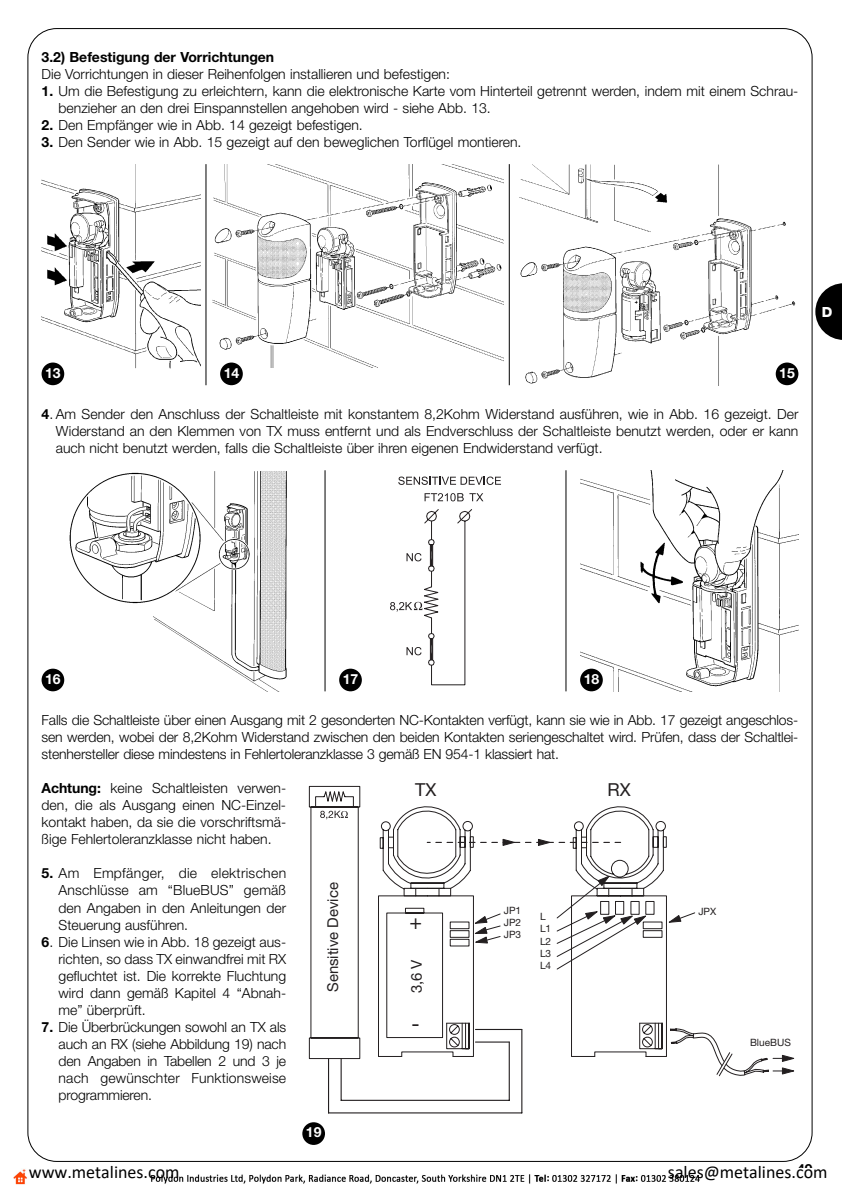
<style>
.page{position:relative;width:842px;height:1190px;background:#fff}
.page>*{position:absolute;margin:0;border:0;box-sizing:border-box;transform-origin:0 0}
.t1{font:21px "Helvetica Neue";color:#231f20}
.t2{font:18px "Calibri";color:#000}
.t3{font:18px "Helvetica Neue";color:#231f20}
.t4{font:15px "Helvetica Neue";color:#231f20}
.t5{font:300 14px/17px "Helvetica Neue";color:#000;text-align:justify}
.t6{font:700 14px "Helvetica Neue";color:#000}
.t7{font:700 14px "Helvetica Neue";color:#fff}
.t8{font:800 14px "Helvetica Neue";color:#fff}
.t9{font:10px/12.2px "Helvetica Neue";color:#231f20}
.s1{font-weight:700}
</style>
<div class="page">
<svg style="left:815px;top:283px;width:27px;height:57px"></svg>
<img style="left:69px;top:471px;width:218px;height:220px">
<svg style="left:398px;top:477px;width:103px;height:8px"></svg>
<svg style="left:390px;top:509px;width:82px;height:176px"></svg>
<svg style="left:425px;top:493px;width:58px;height:8px"></svg>
<hr style="left:325px;top:470px;width:1px;height:221px;background:#000">
<img style="left:580px;top:470px;width:218px;height:221px">
<hr style="left:329px;top:1112px;width:193px;height:1px;background:#231f20">
<hr style="left:341px;top:1100px;width:168px;height:1px;background:#231f20">
<hr style="left:509px;top:1042px;width:1px;height:58px;background:#231f20">
<hr style="left:521px;top:1029px;width:1px;height:84px;background:#231f20">
<hr style="left:328px;top:1059px;width:1px;height:54px;background:#231f20">
<hr style="left:341px;top:1059px;width:1px;height:41px;background:#231f20">
<svg style="left:781px;top:1054px;width:14px;height:21px"></svg>
<svg style="left:309px;top:786px;width:52px;height:273px"></svg>
<svg style="left:315px;top:791px;width:454px;height:285px"></svg>
<svg style="left:379px;top:802px;width:367px;height:276px"></svg>
<hr style="left:565px;top:470px;width:1px;height:221px;background:#000">
<div style="left:42px;top:669px;width:22px;height:22px;background:#000;border-radius:50%"></div>
<div style="left:339px;top:669px;width:23px;height:22px;background:#000;border-radius:50%"></div>
<div style="left:580px;top:669px;width:23px;height:22px;background:#000;border-radius:50%"></div>
<div style="left:302px;top:1122px;width:23px;height:23px;background:#000;border-radius:50%"></div>
<img style="left:42px;top:164px;width:158px;height:204px">
<img style="left:212px;top:164px;width:292px;height:204px">
<div style="left:42px;top:363px;width:22px;height:22px;background:#000;border-radius:50%"></div>
<div style="left:220px;top:363px;width:23px;height:22px;background:#000;border-radius:50%"></div>
<hr style="left:205px;top:164px;width:1px;height:221px;background:#000">
<hr style="left:509px;top:164px;width:1px;height:221px;background:#000">
<img style="left:519px;top:164px;width:279px;height:221px">
<div style="left:776px;top:363px;width:22px;height:22px;background:#000;border-radius:50%"></div>
<img style="left:13px;top:1169px;width:687px;height:16px">
<p class="t6" style="left:42px;top:52px;width:234px">3.2) Befestigung der Vorrichtungen</p>
<p class="t5" style="left:42px;top:67px;width:410px">Die Vorrichtungen in dieser Reihenfolgen installieren und befestigen:</p>
<p class="t5" style="left:59px;top:84px;width:741px;text-indent:-17px"><span class="s1">1.</span> Um die Befestigung zu erleichtern, kann die elektronische Karte vom Hinterteil getrennt werden, indem mit einem Schrau&shy;benzieher an den drei Einspannstellen angehoben wird - siehe Abb. 13.</p>
<p class="t5" style="left:42px;top:118px;width:323px"><span class="s1">2.</span> Den Empfänger wie in Abb. 14 gezeigt befestigen.</p>
<p class="t5" style="left:42px;top:135px;width:481px"><span class="s1">3.</span> Den Sender wie in Abb. 15 gezeigt auf den beweglichen Torflügel montieren.</p>
<p class="t7" style="left:45px;top:368px;width:17px">13</p>
<p class="t7" style="left:224px;top:368px;width:17px">14</p>
<p class="t7" style="left:779px;top:368px;width:17px">15</p>
<p class="t5" style="left:56px;top:407px;width:744px;text-indent:-14px"><span class="s1">4</span>. Am Sender den Anschluss der Schaltleiste mit konstantem 8,2Kohm Widerstand ausführen, wie in Abb. 16 gezeigt. Der Widerstand an den Klemmen von TX muss entfernt und als Endverschluss der Schaltleiste benutzt werden, oder er kann auch nicht benutzt werden, falls die Schaltleiste über ihren eigenen Endwiderstand verfügt.</p>
<p class="t8" style="left:822px;top:307px;width:12px">D</p>
<p class="t7" style="left:45px;top:674px;width:17px">16</p>
<p class="t7" style="left:343px;top:674px;width:17px">17</p>
<p class="t7" style="left:584px;top:674px;width:17px">18</p>
<p class="t5" style="left:42px;top:713px;width:758px">Falls die Schaltleiste über einen Ausgang mit 2 gesonderten NC-Kontakten verfügt, kann sie wie in Abb. 17 gezeigt angeschlos&shy;sen werden, wobei der 8,2Kohm Widerstand zwischen den beiden Kontakten seriengeschaltet wird. Prüfen, dass der Schaltlei&shy;stenhersteller diese mindestens in Fehlertoleranzklasse 3 gemäß EN 954-1 klassiert hat.</p>
<p class="t5" style="left:42px;top:781px;width:246px"><span class="s1">Achtung:</span> keine Schaltleisten verwen&shy;den, die als Ausgang einen NC-Einzel&shy;kontakt haben, da sie die vorschriftsmä&shy;ßige Fehlertoleranzklasse nicht haben.</p>
<p class="t5" style="left:59px;top:866px;width:229px;text-indent:-17px"><span class="s1">5.</span> Am Empfänger, die elektrischen Anschlüsse am “BlueBUS” gemäß den Angaben in den Anleitungen der Steuerung ausführen.</p>
<p class="t5" style="left:59px;top:934px;width:229px;text-indent:-17px"><span class="s1">6</span>. Die Linsen wie in Abb. 18 gezeigt aus&shy;richten, so dass TX einwandfrei mit RX gefluchtet ist. Die korrekte Fluchtung wird dann gemäß Kapitel 4 “Abnah&shy;me” überprüft.</p>
<p class="t5" style="left:59px;top:1019px;width:229px;text-indent:-17px"><span class="s1">7.</span> Die Überbrückungen sowohl an TX als auch an RX (siehe Abbildung 19) nach den Angaben in Tabellen 2 und 3 je nach gewünschter Funktionsweise programmieren.</p>
<p class="t3" style="left:415px;top:783px;width:23px">TX</p>
<p class="t3" style="left:608px;top:783px;width:25px">RX</p>
<p class="t4" style="left:327px;top:992px;width:111px;rotate:-90deg">Sensitive Device</p>
<p class="t9" style="left:504px;top:905px;width:19px">JP1</p>
<p class="t9" style="left:698px;top:907px;width:19px">JPX</p>
<p class="t9" style="left:504px;top:917px;width:19px">JP2<br>JP3</p>
<p class="t9" style="left:540px;top:912px;width:13px">L<br>L1<br>L2<br>L3<br>L4</p>
<h1 class="t1" style="left:409px;top:914px;width:14px">+</h1>
<p class="t4" style="left:411px;top:993px;width:36px;rotate:-90deg">3,6 V</p>
<h1 class="t1" style="left:412px;top:1016px;width:10px">-</h1>
<p class="t9" style="left:750px;top:1037px;width:42px">BlueBUS</p>
<p class="t7" style="left:306px;top:1127px;width:17px">19</p>
<p class="t6" style="left:797px;top:1164px;width:17px">49</p>
<p class="t2" style="left:29px;top:1159px;width:152px">www.metalines.com</p>
<p class="t2" style="left:668px;top:1159px;width:161px">sales@metalines.com</p>
</div>
